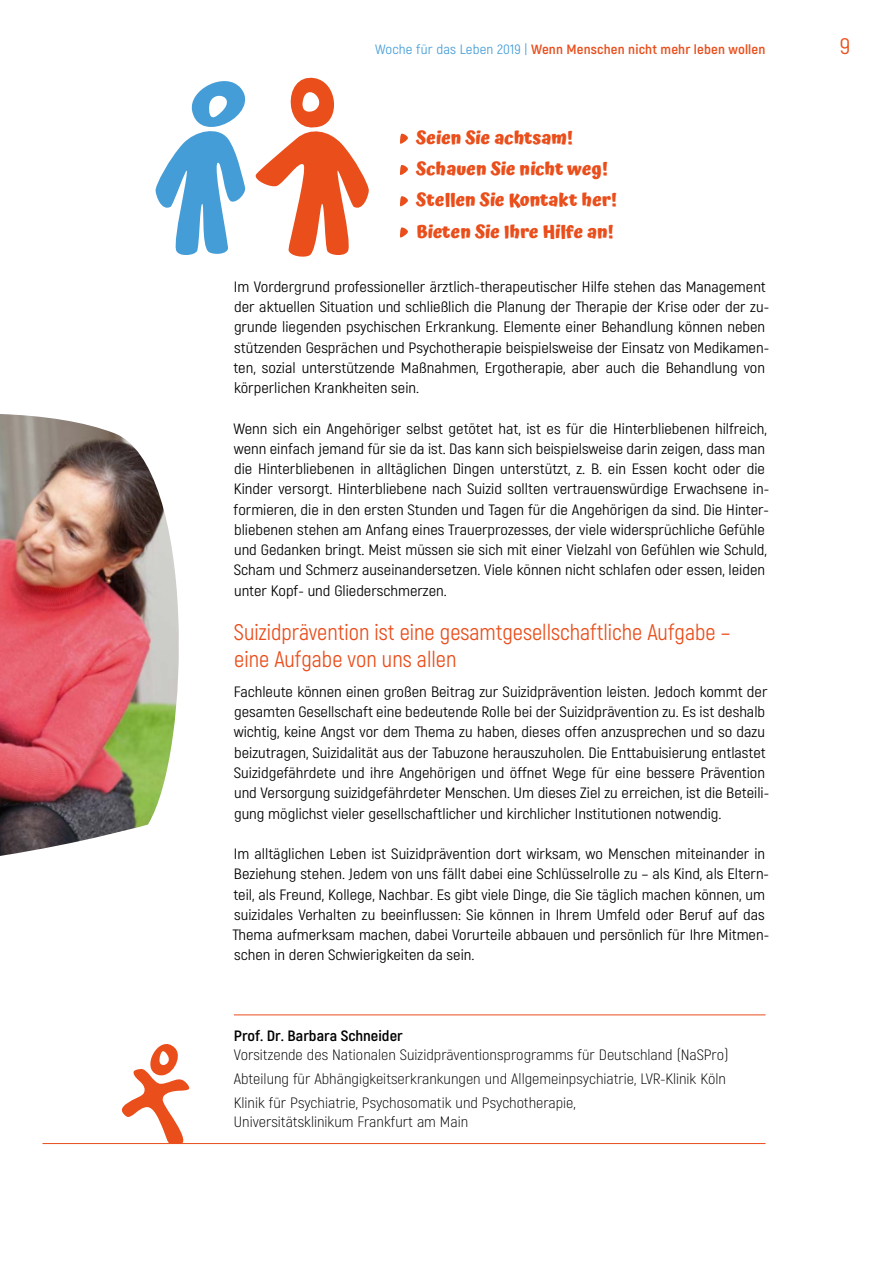
<style>
.page{position:relative;width:893px;height:1263px;background:#fff}
.page>*{position:absolute;margin:0;border:0;box-sizing:border-box;transform-origin:0 0}
.t1{font:22.5px/27px "Akrobat";color:#e94e1b}
.t2{font:22.5px "Akrobat";color:#e94e1b;scale:1.1 1}
.t3{font:700 18px/31.2px "Atma";color:#e94e1b}
.t4{font:15px/20.2px "Akrobat";color:#000;scale:1.1 1}
.t5{font:300 15px/23.7px "Akrobat";color:#000;scale:1.1 1}
.t6{font:700 15px "Akrobat";color:#000;scale:1.1 1}
.t7{font:700 13.5px "Akrobat";letter-spacing:.01em;color:#e94e1b;scale:1.1 1}
.s1{font-weight:400;color:#449dd7}
</style>
<div class="page">
<hr style="left:234px;top:1014px;width:532px;height:1px;background:#e94e1b">
<hr style="left:43px;top:1143px;width:723px;height:1px;background:#e94e1b">
<svg style="left:122px;top:1044px;width:68px;height:99px"></svg>
<svg style="left:400px;top:133px;width:8px;height:11px"></svg>
<svg style="left:400px;top:165px;width:8px;height:10px"></svg>
<svg style="left:400px;top:196px;width:8px;height:11px"></svg>
<svg style="left:400px;top:227px;width:8px;height:11px"></svg>
<img style="left:0;top:414px;width:179px;height:442px">
<svg style="left:155px;top:77px;width:214px;height:180px"></svg>
<p class="t7" style="left:375px;top:41px;width:356px"><span class="s1">Woche für das Leben 2019 |</span> Wenn Menschen nicht mehr leben wollen</p>
<h1 class="t2" style="left:840px;top:32px;width:11px">9</h1>
<p class="t3" style="left:416px;top:122px;width:202px">Seien Sie achtsam!<br>Schauen Sie nicht weg!<br>Stellen Sie Kontakt her!<br>Bieten Sie Ihre Hilfe an!</p>
<p class="t4" style="left:233px;top:277px;width:489px">Im Vordergrund professioneller ärztlich-therapeutischer Hilfe stehen das Management der aktuellen Situation und schließlich die Planung der Therapie der Krise oder der zu&shy;grunde liegenden psychischen Erkrankung. Elemente einer Behandlung können neben stützenden Gesprächen und Psychotherapie beispielsweise der Einsatz von Medikamen&shy;ten, sozial unterstützende Maßnahmen, Ergotherapie, aber auch die Behandlung von körperlichen Krankheiten sein.</p>
<p class="t4" style="left:233px;top:418px;width:488px">Wenn sich ein Angehöriger selbst getötet hat, ist es für die Hinterbliebenen hilfreich, wenn einfach jemand für sie da ist. Das kann sich beispielsweise darin zeigen, dass man die Hinterbliebenen in alltäglichen Dingen unterstützt, z. B. ein Essen kocht oder die Kinder versorgt. Hinterbliebene nach Suizid sollten vertrauenswürdige Erwachsene in&shy;formieren, die in den ersten Stunden und Tagen für die Angehörigen da sind. Die Hinter&shy;bliebenen stehen am Anfang eines Trauerprozesses, der viele widersprüchliche Gefühle und Gedanken bringt. Meist müssen sie sich mit einer Vielzahl von Gefühlen wie Schuld, Scham und Schmerz auseinandersetzen. Viele können nicht schlafen oder essen, leiden unter Kopf- und Gliederschmerzen.</p>
<h1 class="t1" style="left:234px;top:618px;width:498px">Suizidprävention ist eine gesamtgesellschaftliche Aufgabe – eine Aufgabe von uns allen</h1>
<p class="t4" style="left:234px;top:682px;width:488px">Fachleute können einen großen Beitrag zur Suizidprävention leisten. Jedoch kommt der gesamten Gesellschaft eine bedeutende Rolle bei der Suizidprävention zu. Es ist deshalb wichtig, keine Angst vor dem Thema zu haben, dieses offen anzusprechen und so dazu beizutragen, Suizidalität aus der Tabuzone herauszuholen. Die Enttabuisierung entlastet Suizidgefährdete und ihre Angehörigen und öffnet Wege für eine bessere Prävention und Versorgung suizidgefährdeter Menschen. Um dieses Ziel zu erreichen, ist die Beteili&shy;gung möglichst vieler gesellschaftlicher und kirchlicher Institutionen notwendig.</p>
<p class="t4" style="left:232px;top:844px;width:489px">Im alltäglichen Leben ist Suizidprävention dort wirksam, wo Menschen miteinander in Beziehung stehen. Jedem von uns fällt dabei eine Schlüsselrolle zu – als Kind, als Eltern&shy;teil, als Freund, Kollege, Nachbar. Es gibt viele Dinge, die Sie täglich machen können, um suizidales Verhalten zu beeinflussen: Sie können in Ihrem Umfeld oder Beruf auf das Thema aufmerksam machen, dabei Vorurteile abbauen und persönlich für Ihre Mitmen&shy;schen in deren Schwierigkeiten da sein.</p>
<p class="t6" style="left:234px;top:1026px;width:155px">Prof. Dr. Barbara Schneider</p>
<p class="t5" style="left:234px;top:1043px;width:451px">Vorsitzende des Nationalen Suizidpräventionsprogramms für Deutschland (NaSPro)<br>Abteilung für Abhängigkeitserkrankungen und Allgemeinpsychiatrie, LVR-Klinik Köln<br>Klinik für Psychiatrie, Psychosomatik und Psychotherapie,</p>
<p class="t5" style="left:234px;top:1110px;width:215px">Universitätsklinikum Frankfurt am Main</p>
</div>
